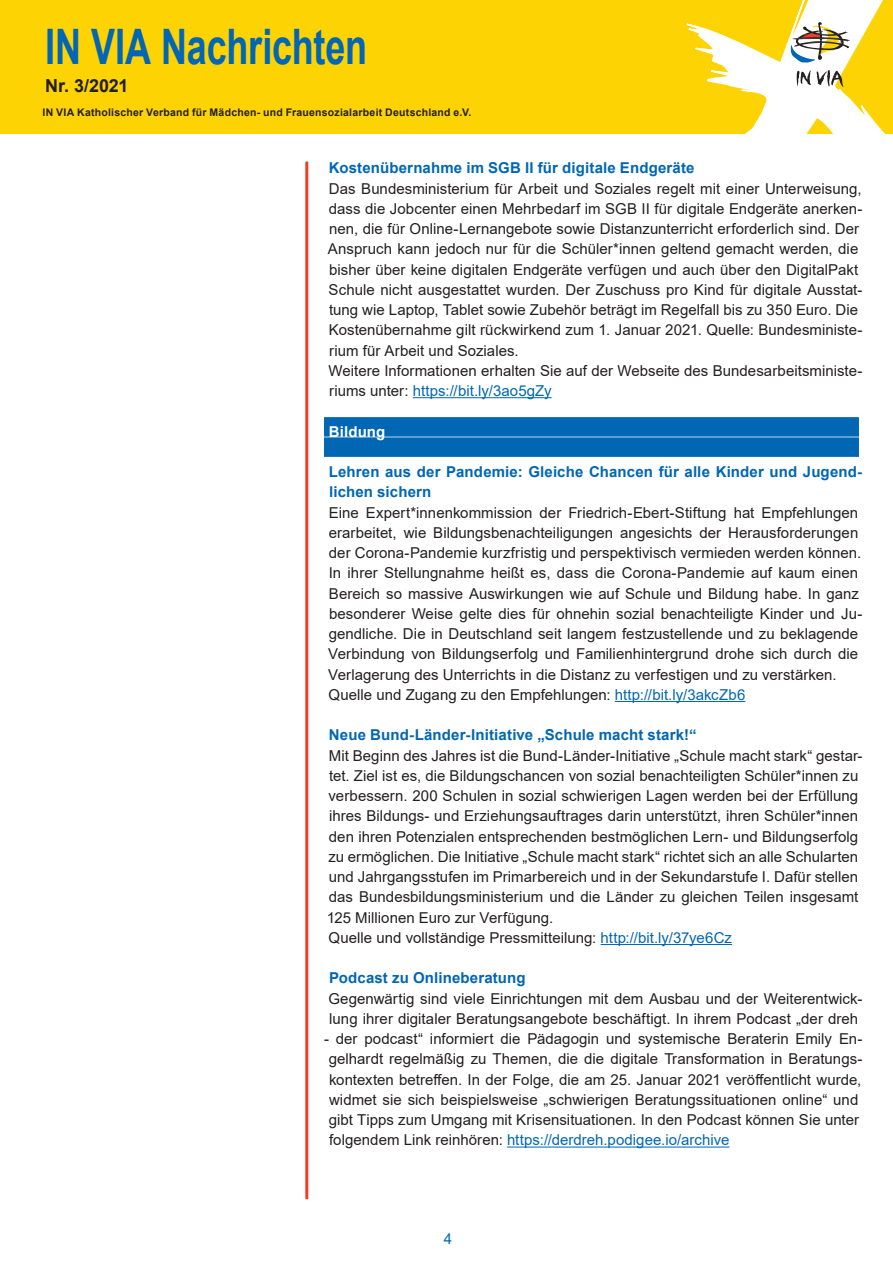
<style>
.page{position:relative;width:893px;height:1263px;background:#fff}
.page>*{position:absolute;margin:0;border:0;box-sizing:border-box;transform-origin:0 0}
.t1{font:700 48.9px "Arial";letter-spacing:-.005em;color:#0166b3;scale:.74 1}
.t2{font:700 18px "Arial";letter-spacing:-.005em;color:#231f20}
.t3{font:15px/20.2px "Arial";letter-spacing:.005em;color:#231f20}
.t4{font:700 15px/20.2px "Arial";letter-spacing:.01em;color:#0166b3}
.TITELKASTEN_BLAU{font:700 15px "Arial";letter-spacing:.005em;color:#fff}
.t5{font:15px "Arial";color:#0166b3}
.t6{font:700 10.5px "Arial";letter-spacing:.02em;color:#231f20}
.s1{color:#0166b3}
</style>
<div class="page">
<div style="left:0;top:0;width:893px;height:133px;background:#fed304"></div>
<svg style="left:686px;top:0;width:199px;height:133px"></svg>
<hr style="left:305px;top:162px;width:3px;height:1037px;background:#ef3e22">
<hr style="left:413px;top:397px;width:139px;height:1px;background:#0166b3">
<div style="left:324px;top:417px;width:535px;height:20px;background:#0166b3"></div>
<div style="left:324px;top:437px;width:535px;height:20px;background:#0166b3"></div>
<hr style="left:615px;top:701px;width:130px;height:1px;background:#0166b3">
<hr style="left:601px;top:944px;width:131px;height:1px;background:#0166b3">
<hr style="left:507px;top:1147px;width:222px;height:1px;background:#0166b3">
<h1 class="t1" style="left:45px;top:12px;width:437px">IN VIA Nachrichten</h1>
<p class="t2" style="left:45px;top:73px;width:85px">Nr. 3/2021</p>
<p class="t6" style="left:43px;top:105px;width:430px">IN VIA Katholischer Verband für Mädchen- und Frauensozialarbeit Deutschland e.V.</p>
<p class="t4" style="left:329px;top:158px;width:367px">Kostenübernahme im SGB II für digitale Endgeräte</p>
<p class="t3" style="left:328px;top:178px;width:536px">Das Bundesministerium für Arbeit und Soziales regelt mit einer Unterweisung, dass die Jobcenter einen Mehrbedarf im SGB II für digitale Endgeräte anerken&shy;nen, die für Online-Lernangebote sowie Distanzunterricht erforderlich sind. Der Anspruch kann jedoch nur für die Schüler*innen geltend gemacht werden, die bisher über keine digitalen Endgeräte verfügen und auch über den DigitalPakt Schule nicht ausgestattet wurden. Der Zuschuss pro Kind für digitale Ausstat&shy;tung wie Laptop, Tablet sowie Zubehör beträgt im Regelfall bis zu 350 Euro. Die Kostenübernahme gilt rückwirkend zum 1. Januar 2021. Quelle: Bundesministe&shy;rium für Arbeit und Soziales.</p>
<p class="t3" style="left:329px;top:360px;width:535px">Weitere Informationen erhalten Sie auf der Webseite des Bundesarbeitsministe&shy;riums unter: <span class="s1">https://bit.ly/3ao5gZy</span></p>
<p class="TITELKASTEN_BLAU" style="left:329px;top:421px;width:58px">Bildung</p>
<p class="t4" style="left:329px;top:462px;width:535px">Lehren aus der Pandemie: Gleiche Chancen für alle Kinder und Jugend&shy;lichen sichern</p>
<p class="t3" style="left:328px;top:502px;width:536px">Eine Expert*innenkommission der Friedrich-Ebert-Stiftung hat Empfehlungen erarbeitet, wie Bildungsbenachteiligungen angesichts der Herausforderungen der Corona-Pandemie kurzfristig und perspektivisch vermieden werden können.<br>In ihrer Stellungnahme heißt es, dass die Corona-Pandemie auf kaum einen Bereich so massive Auswirkungen wie auf Schule und Bildung habe. In ganz besonderer Weise gelte dies für ohnehin sozial benachteiligte Kinder und Ju&shy;gendliche. Die in Deutschland seit langem festzustellende und zu beklagende Verbindung von Bildungserfolg und Familienhintergrund drohe sich durch die Verlagerung des Unterrichts in die Distanz zu verfestigen und zu verstärken.</p>
<p class="t3" style="left:329px;top:684px;width:418px">Quelle und Zugang zu den Empfehlungen: <span class="s1">http://bit.ly/3akcZb6</span></p>
<p class="t4" style="left:329px;top:725px;width:369px">Neue Bund-Länder-Initiative „Schule macht stark!“</p>
<p class="t3" style="left:327px;top:745px;width:537px">Mit Beginn des Jahres ist die Bund-Länder-Initiative „Schule macht stark“ gestar&shy;tet. Ziel ist es, die Bildungschancen von sozial benachteiligten Schüler*innen zu verbessern. 200 Schulen in sozial schwierigen Lagen werden bei der Erfüllung ihres Bildungs- und Erziehungsauftrages darin unterstützt, ihren Schüler*innen den ihren Potenzialen entsprechenden bestmöglichen Lern- und Bildungserfolg zu ermöglichen. Die Initiative „Schule macht stark“ richtet sich an alle Schularten und Jahrgangsstufen im Primarbereich und in der Sekundarstufe I. Dafür stellen das Bundesbildungsministerium und die Länder zu gleichen Teilen insgesamt 125 Millionen Euro zur Verfügung.</p>
<p class="t3" style="left:329px;top:927px;width:405px">Quelle und vollständige Pressmitteilung: <span class="s1">http://bit.ly/37ye6Cz</span></p>
<p class="t4" style="left:329px;top:968px;width:198px">Podcast zu Onlineberatung</p>
<p class="t3" style="left:328px;top:988px;width:535px">Gegenwärtig sind viele Einrichtungen mit dem Ausbau und der Weiterentwick&shy;lung ihrer digitaler Beratungsangebote beschäftigt. In ihrem Podcast „der dreh</p>
<p class="t3" style="left:329px;top:1029px;width:535px;text-indent:-5px">- der podcast“ informiert die Pädagogin und systemische Beraterin Emily En&shy;gelhardt regelmäßig zu Themen, die die digitale Transformation in Beratungs&shy;kontexten betreffen. In der Folge, die am 25. Januar 2021 veröffentlicht wurde, widmet sie sich beispielsweise „schwierigen Beratungssituationen online“ und gibt Tipps zum Umgang mit Krisensituationen. In den Podcast können Sie unter folgendem Link reinhören: <span class="s1">https://derdreh.podigee.io/archive</span></p>
<p class="t5" style="left:444px;top:1228px;width:10px">4</p>
</div>
